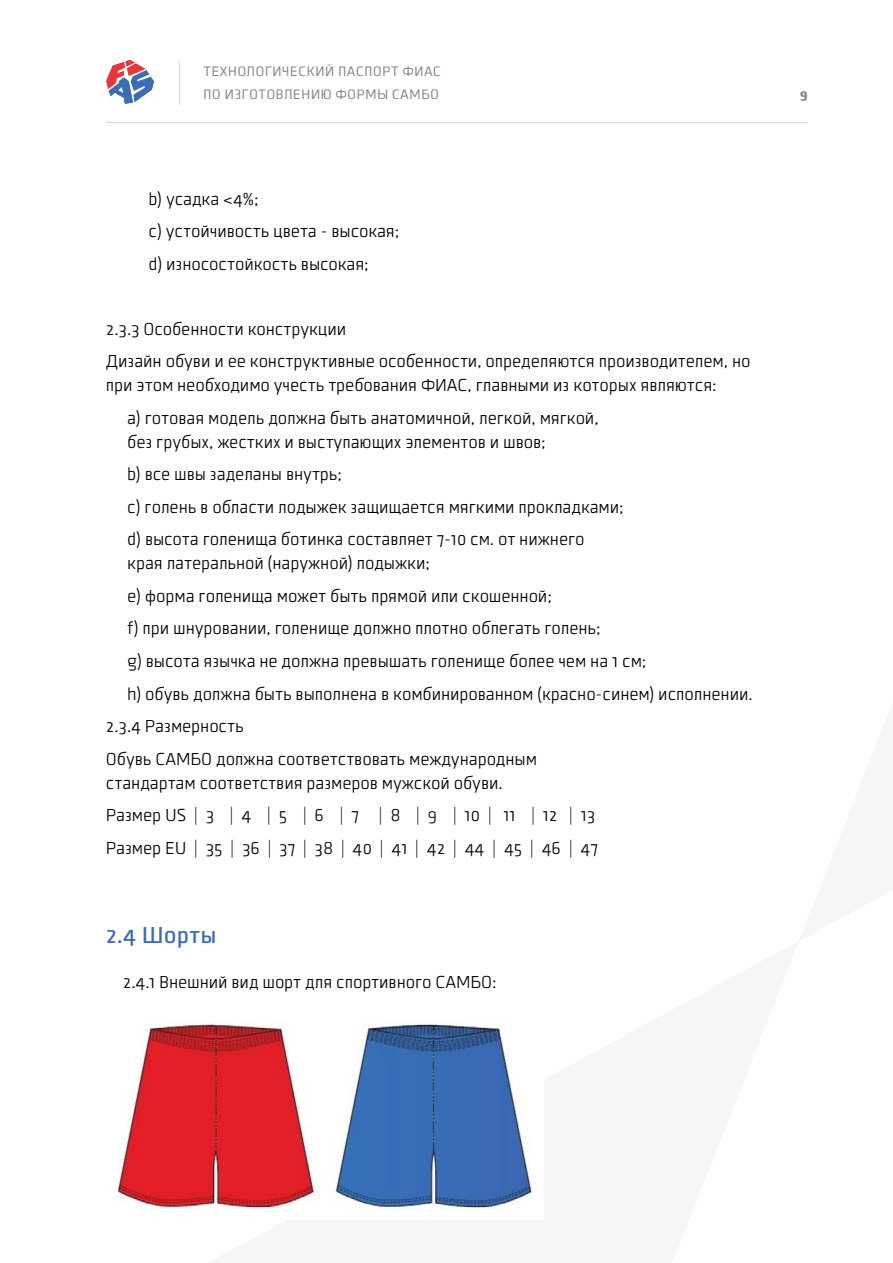
<style>
.page{position:relative;width:893px;height:1263px;background:#fff}
.page>*{position:absolute;margin:0;border:0;box-sizing:border-box;transform-origin:0 0}
.t1{font:500 24px "Clio";letter-spacing:.01em;color:#3c6cb3}
.t2{font:300 18px/32.5px "Clio";letter-spacing:.01em;color:#000}
.t3{font:14.25px/22.5px "Clio";letter-spacing:.035em;color:#878787}
.t4{font:900 14.25px "Clio";color:#878787}
</style>
<div class="page">
<img style="left:116px;top:1023px;width:416px;height:189px">
<svg style="left:106px;top:60px;width:48px;height:44px"></svg>
<hr style="left:106px;top:122px;width:702px;height:1px;background:#dadada">
<hr style="left:179px;top:61px;width:1px;height:44px;background:#dadada">
<p class="t3" style="left:203px;top:60px;width:239px">ТЕХНОЛОГИЧЕСКИЙ ПАСПОРТ ФИАС<br>ПО ИЗГОТОВЛЕНИЮ ФОРМЫ САМБО</p>
<p class="t2" style="left:149px;top:183px;width:252px">b) усадка &lt;4%;<br>c) устойчивость цвета - высокая; d) износостойкость высокая;</p>
<p class="t2" style="left:106px;top:313px;width:646px">2.3.3 Особенности конструкции<br>Дизайн обуви и ее конструктивные особенности, определяются производителем, но</p>
<p class="t2" style="left:128px;top:369px;width:591px;text-indent:-21px">при этом необходимо учесть требования ФИАС, главными из которых являются: a) готовая модель должна быть анатомичной, легкой, мягкой,</p>
<p class="t2" style="left:128px;top:426px;width:498px">без грубых, жестких и выступающих элементов и швов;<br>b) все швы заделаны внутрь;<br>c) голень в области лодыжек защищается мягкими прокладками; d) высота голенища ботинка составляет 7-10 см. от нижнего</p>
<p class="t2" style="left:128px;top:547px;width:304px">края латеральной (наружной) лодыжки;</p>
<p class="t2" style="left:128px;top:580px;width:426px">e) форма голенища может быть прямой или скошенной;</p>
<p class="t2" style="left:128px;top:612px;width:475px">f) при шнуровании, голенище должно плотно облегать голень;</p>
<p class="t2" style="left:128px;top:645px;width:521px">g) высота язычка не должна превышать голенище более чем на 1 см;</p>
<p class="t2" style="left:128px;top:677px;width:627px">h) обувь должна быть выполнена в комбинированном (красно-синем) исполнении.</p>
<p class="t2" style="left:106px;top:710px;width:139px">2.3.4 Размерность</p>
<p class="t2" style="left:106px;top:742px;width:432px">Обувь САМБО должна соответствовать международным</p>
<p class="t2" style="left:106px;top:766px;width:493px">стандартам соответствия размеров мужской обуви.<br>Размер US | 3 | 4 | 5 | 6 | 7 | 8 | 9 | 10 | 11 | 12 | 13<br>Размер EU | 35 | 36 | 37 | 38 | 40 | 41 | 42 | 44 | 45 | 46 | 47</p>
<h1 class="t1" style="left:106px;top:920px;width:112px">2.4 Шорты</h1>
<p class="t2" style="left:123px;top:965px;width:375px">2.4.1 Внешний вид шорт для спортивного САМБО:</p>
<p class="t4" style="left:800px;top:85px;width:9px">9</p>
</div>
